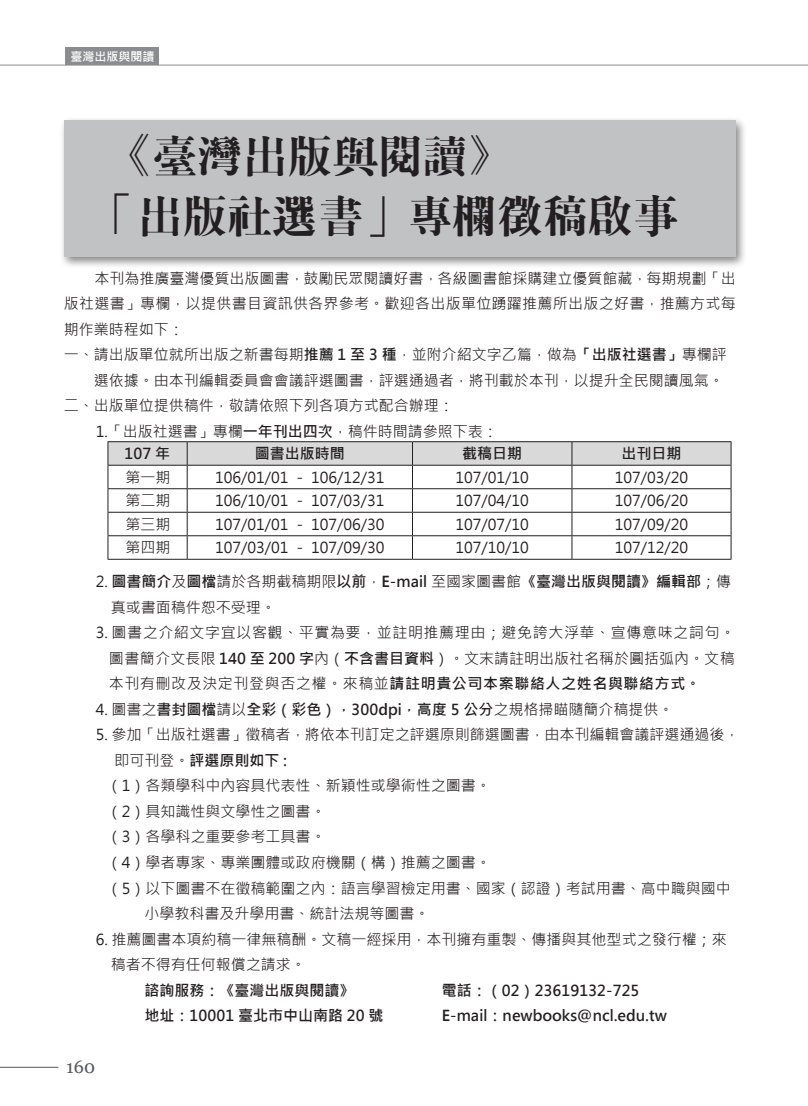
<style>
.page{position:relative;width:808px;height:1106px;background:#fff}
.page>*{position:absolute;margin:0;border:0;box-sizing:border-box;transform-origin:0 0}
.大標{font:45px "DF Ming XB WIN BF";color:#231f20}
.t1{font:18px "Georgia";color:#57585a}
.內文無空{font:15px "Microsoft Jheng Hei";color:#231f20}
.內文{font:15px/25.5px "Microsoft Jheng Hei";color:#231f20;text-align:justify}
.內文無空-2{font:700 15px "Microsoft Jheng Hei";color:#231f20}
.內文無空-3{font:15px "Microsoft Jheng Hei";letter-spacing:.04em;color:#231f20}
.內文無空-4{font:700 15px "Microsoft Jheng Hei";letter-spacing:.04em;color:#231f20}
.內文-2{font:700 15px "Microsoft Jheng Hei";color:#231f20}
.清單段落1{font:15px "Microsoft Jheng Hei";color:#231f20}
.清單段落1-2{font:700 15px "Microsoft Jheng Hei";color:#231f20}
.t2{font:700 12px "Microsoft Jheng Hei";color:#fff}
.s1{font-size:42px}
.s2{font-weight:700}
.s3{font-weight:400}
</style>
<div class="page">
<div style="left:65px;top:48px;width:94px;height:17px;background:#8a8c8f"></div>
<hr style="left:0;top:65px;width:808px;height:1px;background:#8a8c8f">
<hr style="left:0;top:1067px;width:58px;height:1px;background:#57585a">
<div style="left:59px;top:116px;width:688px;height:152px;background:#231f20;opacity:.55"></div>
<div style="left:64px;top:120px;width:672px;height:136px;background:#c1c2c4"></div>
<hr style="left:108px;top:441px;width:79px;height:1px;background:#231f20">
<hr style="left:187px;top:441px;width:225px;height:1px;background:#231f20">
<hr style="left:412px;top:441px;width:160px;height:1px;background:#231f20">
<hr style="left:572px;top:441px;width:159px;height:1px;background:#231f20">
<svg style="left:108px;top:442px;width:624px;height:117px"></svg>
<hr style="left:108px;top:559px;width:79px;height:1px;background:#231f20">
<hr style="left:187px;top:559px;width:225px;height:1px;background:#231f20">
<hr style="left:412px;top:559px;width:160px;height:1px;background:#231f20">
<hr style="left:572px;top:559px;width:159px;height:1px;background:#231f20">
<p class="t2" style="left:70px;top:49px;width:85px">臺灣出版與閱讀</p>
<p class="大標" style="left:108px;top:133px;width:403px">《臺灣出版與閱讀<span class="s1">》</span></p>
<p class="大標" style="left:93px;top:193px;width:586px">「出版社選書」專欄徵稿啟事</p>
<p class="內文" style="left:64px;top:266px;width:673px;text-indent:31px">本刊為推廣臺灣優質出版圖書，鼓勵民眾閱讀好書，各級圖書館採購建立優質館藏，每期規劃「出版社選書」專欄，以提供書目資訊供各界參考。歡迎各出版單位踴躍推薦所出版之好書，推薦方式每期作業時程如下：</p>
<p class="內文無空" style="left:64px;top:345px;width:664px">一、請出版單位就所出版之新書每期<span class="s2">推薦 1 至 3 種</span>，並附介紹文字乙篇，做為<span class="s2">「出版社選書」</span>專欄評</p>
<p class="內文無空" style="left:94px;top:371px;width:632px">選依據。由本刊編輯委員會會議評選圖書，評選通過者，將刊載於本刊，以提升全民閱讀風氣。</p>
<p class="內文無空" style="left:64px;top:396px;width:392px">二、出版單位提供稿件，敬請依照下列各項方式配合辦理：</p>
<p class="內文無空" style="left:96px;top:422px;width:404px">1.「出版社選書」專欄<span class="s2">一年刊出四次</span>，稿件時間請參照下表：</p>
<p class="清單段落1-2" style="left:125px;top:444px;width:47px">107 年</p>
<p class="內文-2" style="left:255px;top:444px;width:91px">圖書出版時間</p>
<p class="內文-2" style="left:462px;top:444px;width:61px">截稿日期</p>
<p class="內文-2" style="left:621px;top:444px;width:61px">出刊日期</p>
<p class="清單段落1" style="left:125px;top:468px;width:46px">第一期</p>
<p class="內文" style="left:215px;top:464px;width:171px">106/01/01 － 106/12/31</p>
<p class="內文" style="left:455px;top:464px;width:75px">107/01/10</p>
<p class="內文" style="left:615px;top:464px;width:75px">107/03/20</p>
<p class="清單段落1" style="left:125px;top:491px;width:46px">第二期</p>
<p class="內文" style="left:215px;top:488px;width:171px">106/10/01 － 107/03/31</p>
<p class="內文" style="left:455px;top:488px;width:75px">107/04/10</p>
<p class="內文" style="left:615px;top:488px;width:75px">107/06/20</p>
<p class="清單段落1" style="left:125px;top:515px;width:46px">第三期</p>
<p class="內文" style="left:215px;top:511px;width:171px">107/01/01 － 107/06/30</p>
<p class="內文" style="left:455px;top:511px;width:75px">107/07/10</p>
<p class="內文" style="left:615px;top:511px;width:75px">107/09/20</p>
<p class="清單段落1" style="left:125px;top:538px;width:46px">第四期</p>
<p class="內文" style="left:215px;top:535px;width:171px">107/03/01 － 107/09/30</p>
<p class="內文" style="left:455px;top:535px;width:75px">107/10/10</p>
<p class="內文" style="left:615px;top:535px;width:75px">107/12/20</p>
<p class="內文無空-2" style="left:96px;top:572px;width:637px"><span class="s3">2.</span> 圖書簡介<span class="s3">及</span>圖檔<span class="s3">請於各期截稿期限</span>以前<span class="s3">，</span>E-mail <span class="s3">至國家圖書館</span>《臺灣出版與閱讀》編輯部<span class="s3">；傳</span></p>
<p class="內文無空" style="left:111px;top:598px;width:166px">真或書面稿件恕不受理。</p>
<p class="內文無空-3" style="left:96px;top:623px;width:641px">3. 圖書之介紹文字宜以客觀、平實為要，並註明推薦理由；避免誇大浮華、宣傳意味之詞句。</p>
<p class="內文無空" style="left:109px;top:649px;width:628px">圖書簡介文長限 <span class="s2">140 至 200 字</span>內（<span class="s2">不含書目資料</span>）。文末請註明出版社名稱於圓括弧內。文稿</p>
<p class="內文無空-4" style="left:109px;top:674px;width:593px"><span class="s3">本刊有刪改及決定刊登與否之權。來稿並</span>請註明貴公司本案聯絡人之姓名與聯絡方式。</p>
<p class="內文無空-2" style="left:96px;top:700px;width:579px"><span class="s3">4. 圖書之</span>書封圖檔<span class="s3">請以</span>全彩（彩色），300dpi，高度 5 公分<span class="s3">之規格掃瞄隨簡介稿提供。</span></p>
<p class="內文無空" style="left:96px;top:725px;width:645px">5. 參加「出版社選書」徵稿者，將依本刊訂定之評選原則篩選圖書，由本刊編輯會議評選通過後，</p>
<p class="內文無空-2" style="left:114px;top:751px;width:174px"><span class="s3">即可刊登。</span>評選原則如下 :</p>
<p class="內文無空" style="left:107px;top:776px;width:385px">（1）各類學科中內容具代表性、新穎性或學術性之圖書。</p>
<p class="內文無空" style="left:107px;top:802px;width:220px">（2）具知識性與文學性之圖書。</p>
<p class="內文無空" style="left:107px;top:827px;width:220px">（3）各學科之重要參考工具書。</p>
<p class="內文無空" style="left:107px;top:853px;width:385px">（4）學者專家、專業團體或政府機關（構）推薦之圖書。</p>
<p class="內文無空" style="left:107px;top:878px;width:625px">（5）以下圖書不在徵稿範圍之內：語言學習檢定用書、國家（認證）考試用書、高中職與國中</p>
<p class="內文無空" style="left:144px;top:904px;width:287px">小學教科書及升學用書、統計法規等圖書。</p>
<p class="內文無空" style="left:96px;top:929px;width:632px">6. 推薦圖書本項約稿一律無稿酬。文稿一經採用，本刊擁有重製、傳播與其他型式之發行權；來</p>
<p class="內文無空" style="left:111px;top:955px;width:196px">稿者不得有任何報償之請求。</p>
<p class="內文無空-2" style="left:145px;top:980px;width:211px">諮詢服務：《臺灣出版與閱讀》</p>
<p class="內文無空-2" style="left:442px;top:980px;width:199px">電話：（02）23619132-725</p>
<p class="內文無空-2" style="left:145px;top:1006px;width:240px">地址：10001 臺北市中山南路 20 號</p>
<p class="內文無空-2" style="left:442px;top:1006px;width:227px">E-mail：newbooks@ncl.edu.tw</p>
<p class="t1" style="left:66px;top:1055px;width:30px">160</p>
</div>
